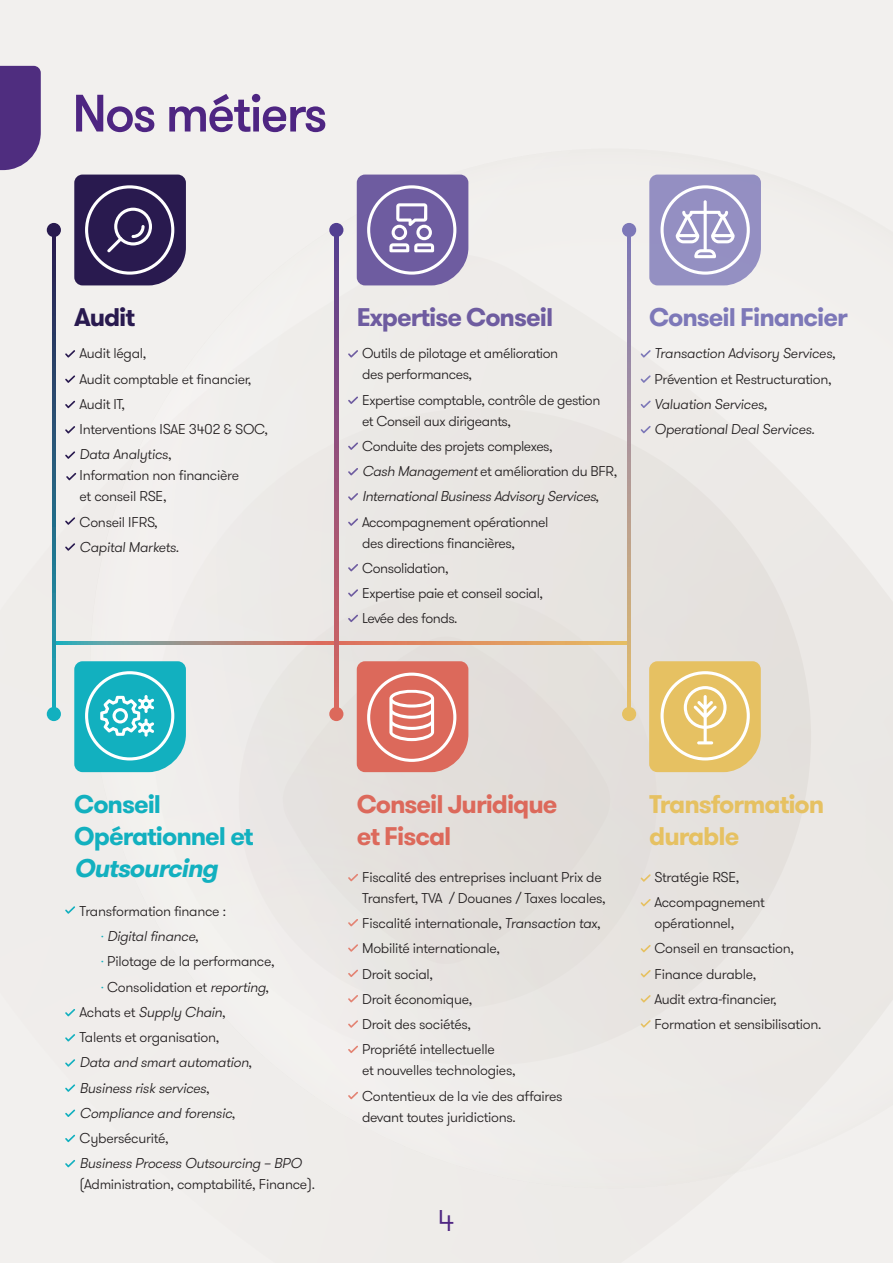
<style>
.page{position:relative;width:893px;height:1263px;background:#f2f0ee}
.page>*{position:absolute;margin:0;border:0;box-sizing:border-box;transform-origin:0 0}
._02_Headline_two_Bol{font:500 52.5px "GT Walsheim Pro";letter-spacing:-.04em;color:#4e2582}
._11_Body_text{font:300 30px "GT Walsheim Pro";color:#4e2582}
.G_Body_copy_normal{font:700 25.5px/31.5px "GT Walsheim Pro";letter-spacing:-.04em;color:#12b0bf}
.G_Body_copy_normal-2{font:700 25.5px/31.5px "GT Walsheim Pro";letter-spacing:-.04em;color:#dc695b}
.G_Body_copy_normal-3{font:700 25.5px/31.5px "GT Walsheim Pro";letter-spacing:-.04em;color:#e6c162}
.G_Body_copy_normal-4{font:700 25.5px "GT Walsheim Pro";letter-spacing:-.04em;color:#6e5ca0}
.G_Body_copy_normal-5{font:700 25.5px "GT Walsheim Pro";letter-spacing:-.04em;color:#7d78b8}
.G_Body_copy_normal-6{font:700 25.5px "GT Walsheim Pro";letter-spacing:-.04em;color:#291a4f}
._12_Body_bullet_leve{font:300 14.25px/21px "GT Walsheim Pro";letter-spacing:-.02em;color:#231f20}
._12_Body_bullet_leve-2{font:italic 300 14.25px "GT Walsheim Pro";color:#231f20}
._12_Body_bullet_leve-3{font:italic 300 14.25px "GT Walsheim Pro";letter-spacing:-.02em;color:#231f20}
.s1{font-style:italic}
.s2{font-style:normal}
.s3{font-style:normal;color:#12b0bf}
.s4{color:#12b0bf}
</style>
<div class="page">
<div style="left:153px;top:408px;width:658px;height:658px;background:#e8e5e2;border-radius:329px"></div>
<svg style="left:281px;top:637px;width:331px;height:327px"></svg>
<svg style="left:0;top:66px;width:41px;height:104px;background:#5b3c87"></svg>
<svg style="left:641px;top:874px;width:10px;height:8px"></svg>
<svg style="left:641px;top:899px;width:10px;height:7px"></svg>
<svg style="left:641px;top:945px;width:10px;height:7px"></svg>
<svg style="left:641px;top:970px;width:10px;height:7px"></svg>
<svg style="left:641px;top:995px;width:10px;height:7px"></svg>
<svg style="left:641px;top:1020px;width:10px;height:7px"></svg>
<svg style="left:641px;top:350px;width:10px;height:8px"></svg>
<svg style="left:641px;top:375px;width:10px;height:8px"></svg>
<svg style="left:641px;top:401px;width:10px;height:7px"></svg>
<svg style="left:641px;top:426px;width:10px;height:7px"></svg>
<svg style="left:65px;top:350px;width:10px;height:8px"></svg>
<svg style="left:65px;top:401px;width:10px;height:7px"></svg>
<svg style="left:65px;top:451px;width:10px;height:8px"></svg>
<svg style="left:66px;top:473px;width:10px;height:7px"></svg>
<svg style="left:65px;top:375px;width:10px;height:8px"></svg>
<svg style="left:65px;top:426px;width:10px;height:7px"></svg>
<svg style="left:65px;top:517px;width:10px;height:8px"></svg>
<svg style="left:65px;top:543px;width:10px;height:8px"></svg>
<svg style="left:65px;top:906px;width:10px;height:8px"></svg>
<svg style="left:65px;top:1034px;width:10px;height:7px"></svg>
<svg style="left:65px;top:1009px;width:10px;height:7px"></svg>
<svg style="left:65px;top:1135px;width:10px;height:7px"></svg>
<svg style="left:65px;top:1109px;width:10px;height:8px"></svg>
<svg style="left:65px;top:1084px;width:10px;height:8px"></svg>
<svg style="left:65px;top:1059px;width:10px;height:8px"></svg>
<svg style="left:65px;top:1160px;width:10px;height:7px"></svg>
<svg style="left:56px;top:641px;width:571px;height:3px;background:#bd9274"></svg>
<svg style="left:335px;top:237px;width:3px;height:470px"></svg>
<svg style="left:627px;top:237px;width:4px;height:470px;background:#b09993"></svg>
<svg style="left:52px;top:237px;width:4px;height:470px;background:#256080"></svg>
<svg style="left:348px;top:350px;width:10px;height:8px"></svg>
<svg style="left:348px;top:396px;width:10px;height:8px"></svg>
<svg style="left:348px;top:442px;width:10px;height:8px"></svg>
<svg style="left:348px;top:468px;width:10px;height:7px"></svg>
<svg style="left:348px;top:518px;width:10px;height:8px"></svg>
<svg style="left:348px;top:589px;width:10px;height:8px"></svg>
<svg style="left:348px;top:564px;width:10px;height:7px"></svg>
<svg style="left:348px;top:615px;width:10px;height:7px"></svg>
<svg style="left:348px;top:493px;width:10px;height:7px"></svg>
<div style="left:47px;top:223px;width:14px;height:14px;background:#291a4f;border-radius:50%"></div>
<div style="left:329px;top:223px;width:14px;height:14px;background:#523f91;border-radius:50%"></div>
<div style="left:329px;top:707px;width:14px;height:14px;background:#dc695b;border-radius:50%"></div>
<div style="left:47px;top:707px;width:14px;height:14px;background:#12b0bf;border-radius:50%"></div>
<div style="left:622px;top:707px;width:14px;height:14px;background:#e6c162;border-radius:50%"></div>
<div style="left:622px;top:223px;width:14px;height:14px;background:#7d78b8;border-radius:50%"></div>
<svg style="left:74px;top:175px;width:112px;height:110px;background:#463966"></svg>
<svg style="left:74px;top:661px;width:112px;height:111px;background:#39bcc9"></svg>
<svg style="left:357px;top:175px;width:111px;height:110px;background:#8475ae"></svg>
<svg style="left:357px;top:661px;width:111px;height:111px;background:#e08175"></svg>
<svg style="left:649px;top:175px;width:112px;height:110px;background:#a6a2cc"></svg>
<svg style="left:649px;top:661px;width:112px;height:111px;background:#e8c979"></svg>
<svg style="left:348px;top:874px;width:10px;height:7px"></svg>
<svg style="left:348px;top:919px;width:10px;height:7px"></svg>
<svg style="left:348px;top:944px;width:10px;height:8px"></svg>
<svg style="left:348px;top:969px;width:10px;height:8px"></svg>
<svg style="left:348px;top:995px;width:10px;height:7px"></svg>
<svg style="left:348px;top:1020px;width:10px;height:8px"></svg>
<svg style="left:348px;top:1045px;width:10px;height:8px"></svg>
<svg style="left:348px;top:1092px;width:10px;height:7px"></svg>
<p class="_02_Headline_two_Bol" style="left:72px;top:80px;width:257px">Nos métiers</p>
<p class="G_Body_copy_normal-6" style="left:74px;top:301px;width:62px">Audit</p>
<p class="_12_Body_bullet_leve" style="left:80px;top:343px;width:68px">Audit légal,</p>
<p class="_12_Body_bullet_leve" style="left:80px;top:368px;width:173px">Audit comptable et financier,</p>
<p class="_12_Body_bullet_leve" style="left:80px;top:394px;width:47px">Audit IT,</p>
<p class="_12_Body_bullet_leve" style="left:80px;top:419px;width:190px">Interventions ISAE 3402 &amp; SOC,</p>
<p class="_12_Body_bullet_leve" style="left:80px;top:444px;width:161px"><span class="s1">Data Analytics</span>,<br>Information non financière et conseil RSE,</p>
<p class="_12_Body_bullet_leve" style="left:80px;top:511px;width:79px">Conseil IFRS,</p>
<p class="_12_Body_bullet_leve-3" style="left:80px;top:538px;width:101px">Capital Markets.</p>
<p class="G_Body_copy_normal-4" style="left:357px;top:301px;width:198px">Expertise Conseil</p>
<p class="G_Body_copy_normal-5" style="left:649px;top:301px;width:200px">Conseil Financier</p>
<p class="_12_Body_bullet_leve" style="left:362px;top:343px;width:198px">Outils de pilotage et amélioration des performances,</p>
<p class="_12_Body_bullet_leve" style="left:362px;top:389px;width:240px">Expertise comptable, contrôle de gestion et Conseil aux dirigeants,</p>
<p class="_12_Body_bullet_leve" style="left:362px;top:436px;width:192px">Conduite des projets complexes,</p>
<p class="_12_Body_bullet_leve" style="left:362px;top:461px;width:257px"><span class="s1">Cash Management</span>et amélioration du BFR,</p>
<p class="_12_Body_bullet_leve-2" style="left:362px;top:487px;width:239px">InternationalBusinessAdvisory Services<span class="s2">,</span></p>
<p class="_12_Body_bullet_leve" style="left:362px;top:511px;width:188px">Accompagnement opérationnel des directions financières,</p>
<p class="_12_Body_bullet_leve" style="left:362px;top:558px;width:88px">Consolidation,</p>
<p class="_12_Body_bullet_leve" style="left:362px;top:583px;width:182px">Expertise paie et conseil social,</p>
<p class="_12_Body_bullet_leve" style="left:362px;top:608px;width:97px">Levée des fonds.</p>
<p class="_12_Body_bullet_leve-3" style="left:654px;top:344px;width:183px">Transaction Advisory Services,</p>
<p class="_12_Body_bullet_leve" style="left:654px;top:368px;width:179px">Prévention et Restructuration,</p>
<p class="_12_Body_bullet_leve-3" style="left:654px;top:395px;width:114px">Valuation Services,</p>
<p class="_12_Body_bullet_leve-3" style="left:654px;top:420px;width:162px">Operational Deal Services.</p>
<p class="G_Body_copy_normal" style="left:74px;top:789px;width:181px">Conseil<br>Opérationnel et<br><span class="s1">Outsourcing</span></p>
<p class="_12_Body_bullet_leve" style="left:80px;top:901px;width:148px">Transformation finance :</p>
<p class="_12_Body_bullet_leve-2" style="left:101px;top:927px;width:99px"><span class="s3">·</span> Digitalfinance<span class="s2">,</span></p>
<p class="_12_Body_bullet_leve" style="left:101px;top:951px;width:175px"><span class="s4">·</span> Pilotage de la performance,</p>
<p class="_12_Body_bullet_leve" style="left:101px;top:976px;width:170px"><span class="s4">·</span> Consolidation et <span class="s1">reporting</span>,</p>
<p class="_12_Body_bullet_leve-2" style="left:80px;top:1003px;width:147px"><span class="s2">Ac h a ts et</span> Supply Chain<span class="s2">,</span></p>
<p class="_12_Body_bullet_leve" style="left:80px;top:1027px;width:141px">Talents et organisation,</p>
<p class="_12_Body_bullet_leve-2" style="left:80px;top:1053px;width:174px">Data and smartautomation<span class="s2">,</span></p>
<p class="_12_Body_bullet_leve-2" style="left:80px;top:1079px;width:132px">Businessriskservices<span class="s2">,</span></p>
<p class="_12_Body_bullet_leve-2" style="left:80px;top:1104px;width:157px">Compliance and forensic<span class="s2">,</span></p>
<p class="_12_Body_bullet_leve" style="left:80px;top:1128px;width:91px">Cybersécurité,</p>
<p class="_12_Body_bullet_leve" style="left:80px;top:1153px;width:237px"><span class="s1">BusinessProcessOutsourcing – BPO </span>(Administration, comptabilité, Finance).</p>
<p class="G_Body_copy_normal-2" style="left:357px;top:789px;width:202px">Conseil Juridique et Fiscal</p>
<p class="G_Body_copy_normal-3" style="left:649px;top:789px;width:177px">Transformation durable</p>
<p class="_12_Body_bullet_leve" style="left:362px;top:867px;width:245px">Fiscalité des entreprises incluant Prix de<br>Transfert, TVA / Douanes / Taxes locales,</p>
<p class="_12_Body_bullet_leve" style="left:362px;top:913px;width:240px">Fiscalité internationale, <span class="s1">Transaction tax</span>,</p>
<p class="_12_Body_bullet_leve" style="left:362px;top:938px;width:139px">Mobilité internationale,</p>
<p class="_12_Body_bullet_leve" style="left:362px;top:963px;width:72px">Droit social,</p>
<p class="_12_Body_bullet_leve" style="left:362px;top:989px;width:112px">Droit économique,</p>
<p class="_12_Body_bullet_leve" style="left:362px;top:1014px;width:110px">Droit des sociétés,</p>
<p class="_12_Body_bullet_leve" style="left:362px;top:1039px;width:155px">Propriété intellectuelle<br>et nouvelles technologies,</p>
<p class="_12_Body_bullet_leve" style="left:362px;top:1085px;width:202px">Contentieux de la vie des affaires devant toutes juridictions.</p>
<p class="_11_Body_text" style="left:438px;top:1202px;width:19px">4</p>
<p class="_12_Body_bullet_leve" style="left:654px;top:867px;width:87px">Stratégie RSE,</p>
<p class="_12_Body_bullet_leve" style="left:654px;top:892px;width:112px">Accompagnement opérationnel,</p>
<p class="_12_Body_bullet_leve" style="left:654px;top:938px;width:141px">Conseil en transaction,</p>
<p class="_12_Body_bullet_leve" style="left:654px;top:963px;width:103px">Finance durable,</p>
<p class="_12_Body_bullet_leve" style="left:654px;top:989px;width:124px">Audit extra-financier,</p>
<p class="_12_Body_bullet_leve" style="left:654px;top:1014px;width:169px">Formation et sensibilisation.</p>
</div>
